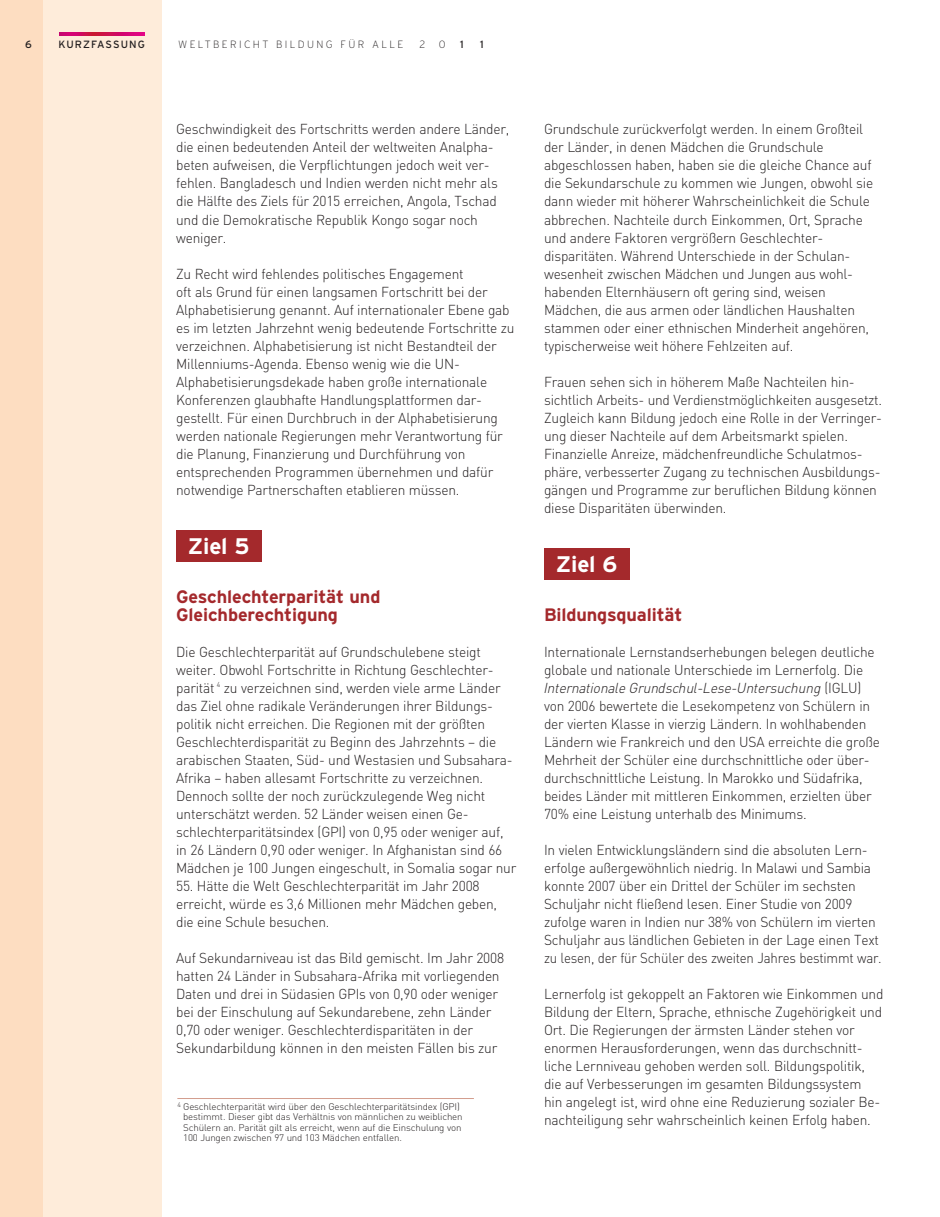
<style>
.page{position:relative;width:940px;height:1217px;background:#fff}
.page>*{position:absolute;margin:0;border:0;box-sizing:border-box;transform-origin:0 0}
.t1{font:700 22.5px "Interstate";letter-spacing:-.005em;color:#fff}
.t2{font:700 18px/18px "Interstate";letter-spacing:-.005em;color:#a4292c}
.t3{font:300 14.25px/18px "DIN";letter-spacing:-.015em;color:#231f20;scale:.96 1}
.t4{font:200 10.5px "Interstate";letter-spacing:.225em;color:#231f20}
.t5{font:10.5px "Interstate";letter-spacing:.095em;color:#231f20}
.t6{font:300 9.45px/10.5px "DIN";letter-spacing:-.015em;color:#231f20}
.s1{font-style:italic}
</style>
<div class="page">
<div style="left:0;top:1px;width:161px;height:1215px;background:#feecda"></div>
<div style="left:0;top:1px;width:42px;height:1215px;background:#fdddc1"></div>
<img style="left:59px;top:32px;width:85px;height:4px">
<div style="left:176px;top:530px;width:85px;height:32px;background:#a4292c"></div>
<hr style="left:177px;top:1097px;width:297px;height:1px;background:#d39d8e">
<div style="left:544px;top:548px;width:85px;height:32px;background:#a4292c"></div>
<p class="t5" style="left:25px;top:41px;width:8px">6</p>
<p class="t5" style="left:59px;top:41px;width:88px">KURZFASSUNG</p>
<p class="t4" style="left:178px;top:41px;width:227px">WELTBERICHT BILDUNG FÜR ALLE</p>
<p class="t4" style="left:419px;top:41px;width:7px">2</p>
<p class="t4" style="left:439px;top:41px;width:8px">0</p>
<p class="t5" style="left:460px;top:41px;width:5px">1</p>
<p class="t5" style="left:480px;top:41px;width:5px">1</p>
<p class="t3" style="left:176px;top:122px;width:349px">Geschwindigkeit des Fortschritts werden andere Länder, die einen bedeutenden Anteil der weltweiten Analpha&shy;beten aufweisen, die Verpflichtungen jedoch weit ver&shy;fehlen. Bangladesch und Indien werden nicht mehr als die Hälfte des Ziels für 2015 erreichen, Angola, Tschad und die Demokratische Republik Kongo sogar noch weniger.</p>
<p class="t3" style="left:176px;top:266px;width:354px">Zu Recht wird fehlendes politisches Engagement<br>oft als Grund für einen langsamen Fortschritt bei der Alphabetisierung genannt. Auf internationaler Ebene gab es im letzten Jahrzehnt wenig bedeutende Fortschritte zu verzeichnen. Alphabetisierung ist nicht Bestandteil der Millenniums-Agenda. Ebenso wenig wie die UN-Alphabetisierungsdekade haben große internationale Konferenzen glaubhafte Handlungsplattformen dar&shy;gestellt. Für einen Durchbruch in der Alphabetisierung werden nationale Regierungen mehr Verantwortung für die Planung, Finanzierung und Durchführung von entsprechenden Programmen übernehmen und dafür notwendige Partnerschaften etablieren müssen.</p>
<h1 class="t1" style="left:188px;top:537px;width:63px">Ziel 5</h1>
<p class="t2" style="left:176px;top:588px;width:206px">Geschlechterparität und<br>Gleichberechtigung</p>
<p class="t3" style="left:176px;top:644px;width:356px">Die Geschlechterparität auf Grundschulebene steigt weiter. Obwohl Fortschritte in Richtung Geschlechter&shy;parität <sup>4</sup> zu verzeichnen sind, werden viele arme Länder das Ziel ohne radikale Veränderungen ihrer Bildungs&shy;politik nicht erreichen. Die Regionen mit der größten Geschlechterdisparität zu Beginn des Jahrzehnts – die arabischen Staaten, Süd- und Westasien und Subsahara-Afrika – haben allesamt Fortschritte zu verzeichnen.<br>Dennoch sollte der noch zurückzulegende Weg nicht unterschätzt werden. 52 Länder weisen einen Ge&shy;schlechterparitätsindex (GPI) von 0,95 oder weniger auf, in 26 Ländern 0,90 oder weniger. In Afghanistan sind 66<br>Mädchen je 100 Jungen eingeschult, in Somalia sogar nur</p>
<p class="t3" style="left:176px;top:878px;width:336px">55. Hätte die Welt Geschlechterparität im Jahr 2008 erreicht, würde es 3,6 Millionen mehr Mädchen geben, die eine Schule besuchen.</p>
<p class="t3" style="left:176px;top:950px;width:343px">Auf Sekundarniveau ist das Bild gemischt. Im Jahr 2008 hatten 24 Länder in Subsahara-Afrika mit vorliegenden Daten und drei in Südasien GPIs von 0,90 oder weniger bei der Einschulung auf Sekundarebene, zehn Länder 0,70 oder weniger. Geschlechterdisparitäten in der Sekundarbildung können in den meisten Fällen bis zur</p>
<p class="t6" style="left:183px;top:1101px;width:281px;text-indent:-6px"><sup>4</sup> Geschlechterparität wird über den Geschlechterparitätsindex (GPI) bestimmt. Dieser gibt das Verhältnis von männlichen zu weiblichen Schülern an. Parität gilt als erreicht, wenn auf die Einschulung von 100 Jungen zwischen 97 und 103 Mädchen entfallen.</p>
<p class="t3" style="left:544px;top:122px;width:344px">Grundschule zurückverfolgt werden. In einem Großteil der Länder, in denen Mädchen die Grundschule abgeschlossen haben, haben sie die gleiche Chance auf die Sekundarschule zu kommen wie Jungen, obwohl sie dann wieder mit höherer Wahrscheinlichkeit die Schule abbrechen. Nachteile durch Einkommen, Ort, Sprache und andere Faktoren vergrößern Geschlechter&shy;disparitäten. Während Unterschiede in der Schulan&shy;wesenheit zwischen Mädchen und Jungen aus wohl&shy;habenden Elternhäusern oft gering sind, weisen Mädchen, die aus armen oder ländlichen Haushalten stammen oder einer ethnischen Minderheit angehören, typischerweise weit höhere Fehlzeiten auf.</p>
<p class="t3" style="left:544px;top:374px;width:354px">Frauen sehen sich in höherem Maße Nachteilen hin&shy;sichtlich Arbeits- und Verdienstmöglichkeiten ausgesetzt.<br>Zugleich kann Bildung jedoch eine Rolle in der Verringer&shy;ung dieser Nachteile auf dem Arbeitsmarkt spielen.<br>Finanzielle Anreize, mädchenfreundliche Schulatmos&shy;phäre, verbesserter Zugang zu technischen Ausbildungs&shy;gängen und Programme zur beruflichen Bildung können diese Disparitäten überwinden.</p>
<h1 class="t1" style="left:556px;top:555px;width:63px">Ziel 6</h1>
<p class="t2" style="left:544px;top:606px;width:140px">Bildungsqualität</p>
<p class="t3" style="left:544px;top:644px;width:351px">Internationale Lernstandserhebungen belegen deutliche globale und nationale Unterschiede im Lernerfolg. Die <span class="s1">Internationale Grundschul-Lese-Untersuchung</span> (IGLU) von 2006 bewertete die Lesekompetenz von Schülern in der vierten Klasse in vierzig Ländern. In wohlhabenden Ländern wie Frankreich und den USA erreichte die große Mehrheit der Schüler eine durchschnittliche oder über&shy;durchschnittliche Leistung. In Marokko und Südafrika, beides Länder mit mittleren Einkommen, erzielten über 70% eine Leistung unterhalb des Minimums.</p>
<p class="t3" style="left:544px;top:842px;width:353px">In vielen Entwicklungsländern sind die absoluten Lern&shy;erfolge außergewöhnlich niedrig. In Malawi und Sambia konnte 2007 über ein Drittel der Schüler im sechsten Schuljahr nicht fließend lesen. Einer Studie von 2009 zufolge waren in Indien nur 38% von Schülern im vierten Schuljahr aus ländlichen Gebieten in der Lage einen Text zu lesen, der für Schüler des zweiten Jahres bestimmt war.</p>
<p class="t3" style="left:544px;top:986px;width:355px">Lernerfolg ist gekoppelt an Faktoren wie Einkommen und Bildung der Eltern, Sprache, ethnische Zugehörigkeit und Ort. Die Regierungen der ärmsten Länder stehen vor enormen Herausforderungen, wenn das durchschnitt&shy;liche Lernniveau gehoben werden soll. Bildungspolitik, die auf Verbesserungen im gesamten Bildungssystem<br>hin angelegt ist, wird ohne eine Reduzierung sozialer Be&shy;nachteiligung sehr wahrscheinlich keinen Erfolg haben.</p>
</div>
